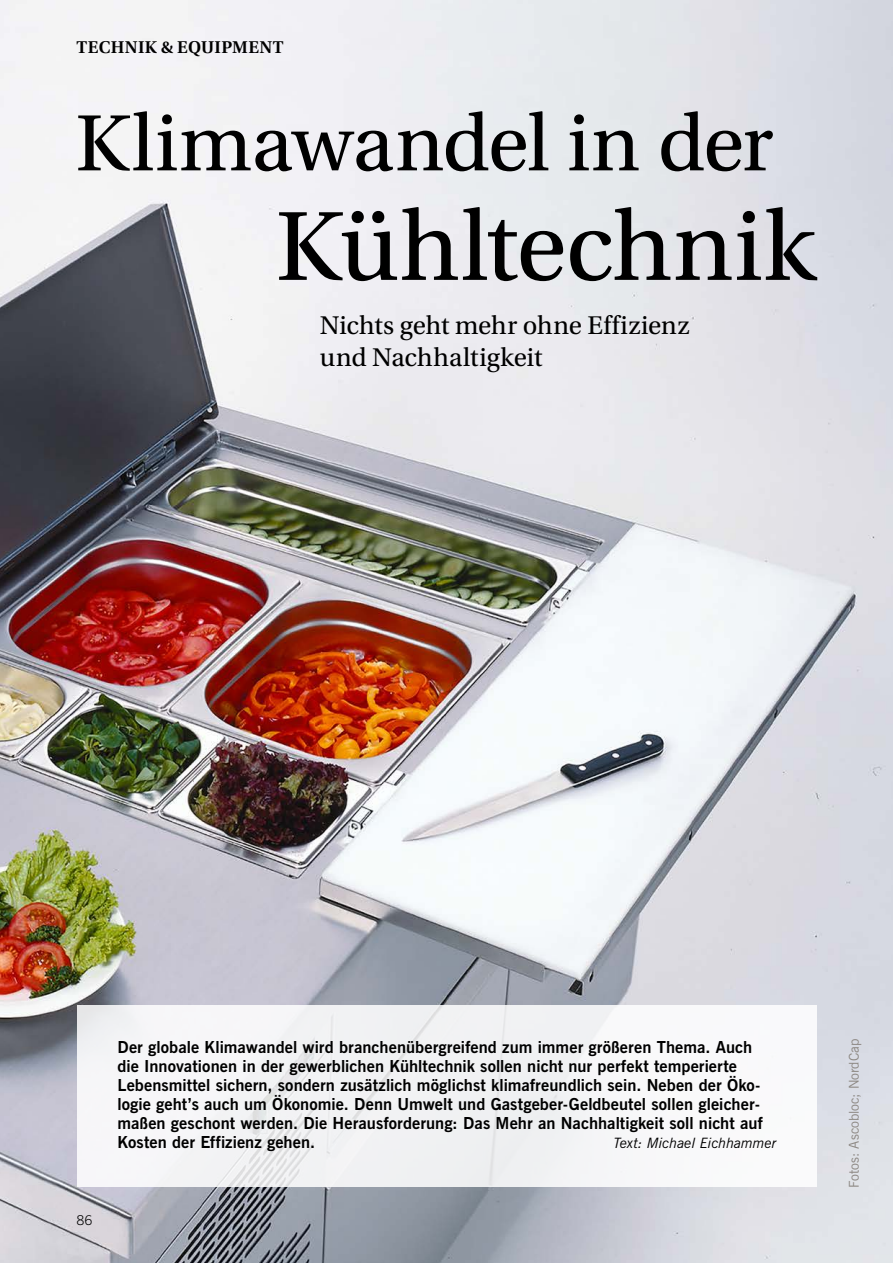
<style>
.page{position:relative;width:893px;height:1263px;background:#fff}
.page>*{position:absolute;margin:0;border:0;box-sizing:border-box;transform-origin:0 0}
.t1{font:103.5px "Utopia Std";color:#000}
.t2{font:84px "Utopia Std";letter-spacing:-.01em;color:#000}
.t3{font:27px/32.4px "Utopia Std";letter-spacing:-.005em;color:#000}
.t4{font:600 18px "Utopia Std";letter-spacing:.02em;color:#000}
.t5{font:700 16.5px/19.2px "News Gothic";letter-spacing:.005em;color:#000}
.t6{font:italic 14.25px "News Gothic";letter-spacing:-.005em;color:#000}
.t7{font:13.5px "News Gothic";color:#8c8782}
.t8{font:300 13.5px "News Gothic L";color:#000}
</style>
<div class="page">
<img style="left:0;top:0;width:893px;height:1263px">
<div style="left:77px;top:1005px;width:739px;height:181px;background:#f4f4f6"></div>
<p class="t4" style="left:77px;top:37px;width:208px">TECHNIK &amp; EQUIPMENT</p>
<h2 class="t2" style="left:75px;top:98px;width:699px">Klimawandel in der</h2>
<h1 class="t1" style="left:276px;top:190px;width:541px">Kühltechnik</h1>
<h3 class="t3" style="left:320px;top:309px;width:371px">Nichts geht mehr ohne Effizienz und Nachhaltigkeit</h3>
<p class="t8" style="left:77px;top:1211px;width:18px">86</p>
<p class="t5" style="left:117px;top:1037px;width:647px">Der globale Klimawandel wird branchenübergreifend zum immer größeren Thema. Auch die Innovationen in der gewerblichen Kühltechnik sollen nicht nur perfekt temperierte Lebensmittel sichern, sondern zusätzlich möglichst klimafreundlich sein. Neben der Öko&shy;logie geht’s auch um Ökonomie. Denn Umwelt und Gastgeber-Geldbeutel sollen gleicher&shy;maßen geschont werden. Die Herausforderung: Das Mehr an Nachhaltigkeit soll nicht auf Kosten der Effizienz gehen.</p>
<p class="t6" style="left:614px;top:1134px;width:164px">Text: Michael Eichhammer</p>
<p class="t7" style="left:845px;top:1187px;width:150px;rotate:-90deg">Fotos: Ascobloc; NordCap</p>
</div>
